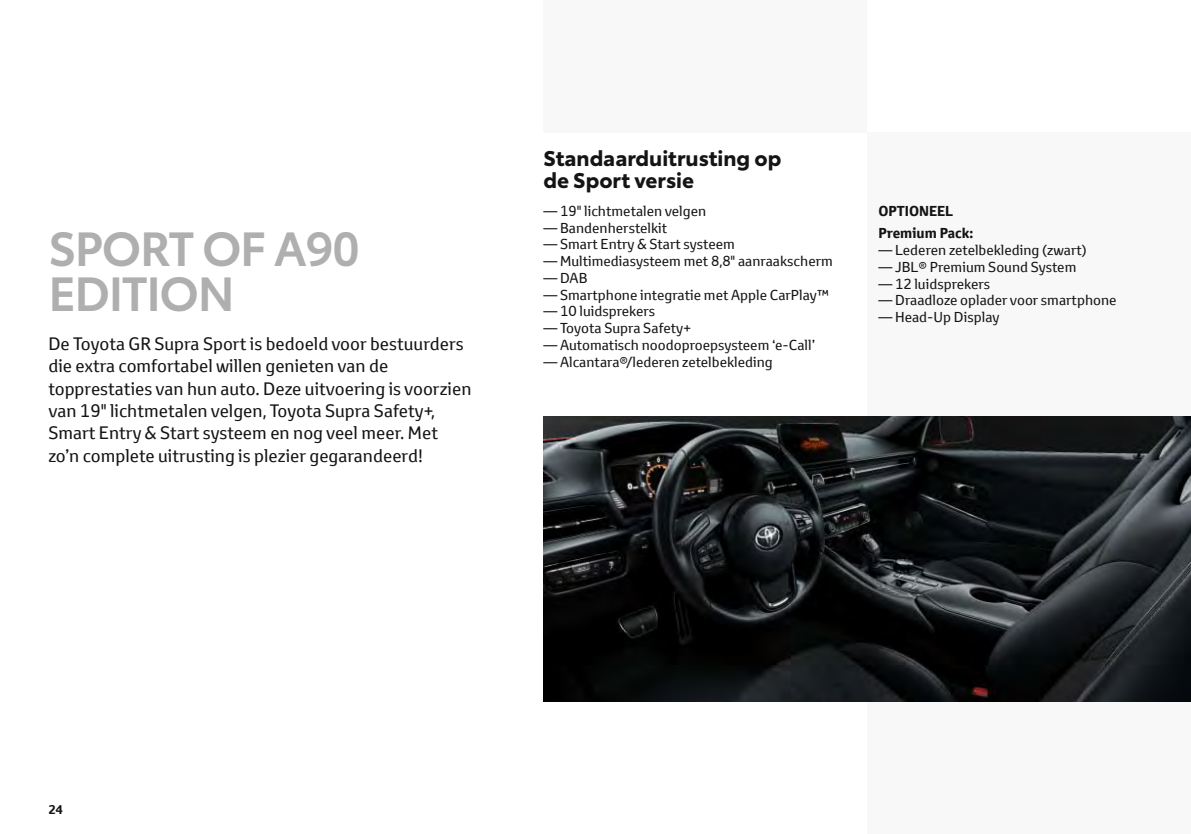
<style>
.page{position:relative;width:1191px;height:834px;background:#fff}
.page>*{position:absolute;margin:0;border:0;box-sizing:border-box;transform-origin:0 0}
.t1{font:600 47.25px/44.6px "Toyota Type";letter-spacing:-.03em;color:#afafb0}
.t2{font:700 21px/22.4px "Toyota Type";color:#131413}
.t3{font:17.5px/22.4px "Toyota Text";color:#131413}
.t4{font:14px "Toyota Text";color:#131413}
.t5{font:700 14px/22.4px "Toyota Text";color:#131413}
.t6{font:700 12.25px "Toyota Text";color:#131413}
</style>
<div class="page">
<div style="left:543px;top:0;width:324px;height:132px;background:#f8f8f8"></div>
<div style="left:867px;top:132px;width:324px;height:285px;background:#f8f8f8"></div>
<div style="left:867px;top:701px;width:324px;height:132px;background:#f8f8f8"></div>
<img style="left:543px;top:417px;width:648px;height:284px">
<h1 class="t1" style="left:48px;top:232px;width:313px">SPORT OF A90<br>EDITION</h1>
<p class="t3" style="left:48px;top:332px;width:424px">De Toyota GR Supra Sport is bedoeld voor bestuurders die extra comfortabel willen genieten van de topprestaties van hun auto. Deze uitvoering is voorzien van 19" lichtmetalen velgen, Toyota Supra Safety+, Smart Entry &amp; Start systeem en nog veel meer. Met zo’n complete uitrusting is plezier gegarandeerd!</p>
<h2 class="t2" style="left:543px;top:149px;width:240px">Standaarduitrusting op de Sport versie</h2>
<p class="t4" style="left:543px;top:201px;width:164px">— 19" lichtmetalen velgen</p>
<p class="t4" style="left:543px;top:218px;width:125px">— Bandenherstelkit</p>
<p class="t4" style="left:543px;top:235px;width:193px">— Smart Entry &amp; Start systeem</p>
<p class="t4" style="left:543px;top:252px;width:291px">— Multimediasysteem met 8,8" aanraakscherm</p>
<p class="t4" style="left:543px;top:268px;width:46px">— DAB</p>
<p class="t4" style="left:543px;top:285px;width:288px">— Smartphone integratie met Apple CarPlay™</p>
<p class="t4" style="left:543px;top:302px;width:113px">— 10 luidsprekers</p>
<p class="t4" style="left:543px;top:319px;width:149px">— Toyota Supra Safety+</p>
<p class="t4" style="left:543px;top:335px;width:273px">— Automatisch noodoproepsysteem ‘e-Call’</p>
<p class="t4" style="left:543px;top:352px;width:231px">— Alcantara®/lederen zetelbekleding</p>
<p class="t5" style="left:878px;top:200px;width:97px">OPTIONEEL<br>Premium Pack:</p>
<p class="t4" style="left:878px;top:241px;width:210px">— Lederen zetelbekleding (zwart)</p>
<p class="t4" style="left:878px;top:257px;width:200px">— JBL® Premium Sound System</p>
<p class="t4" style="left:878px;top:274px;width:113px">— 12 luidsprekers</p>
<p class="t4" style="left:878px;top:291px;width:240px">— Draadloze oplader voor smartphone</p>
<p class="t4" style="left:878px;top:307px;width:123px">— Head-Up Display</p>
<p class="t6" style="left:48px;top:800px;width:16px">24</p>
</div>
